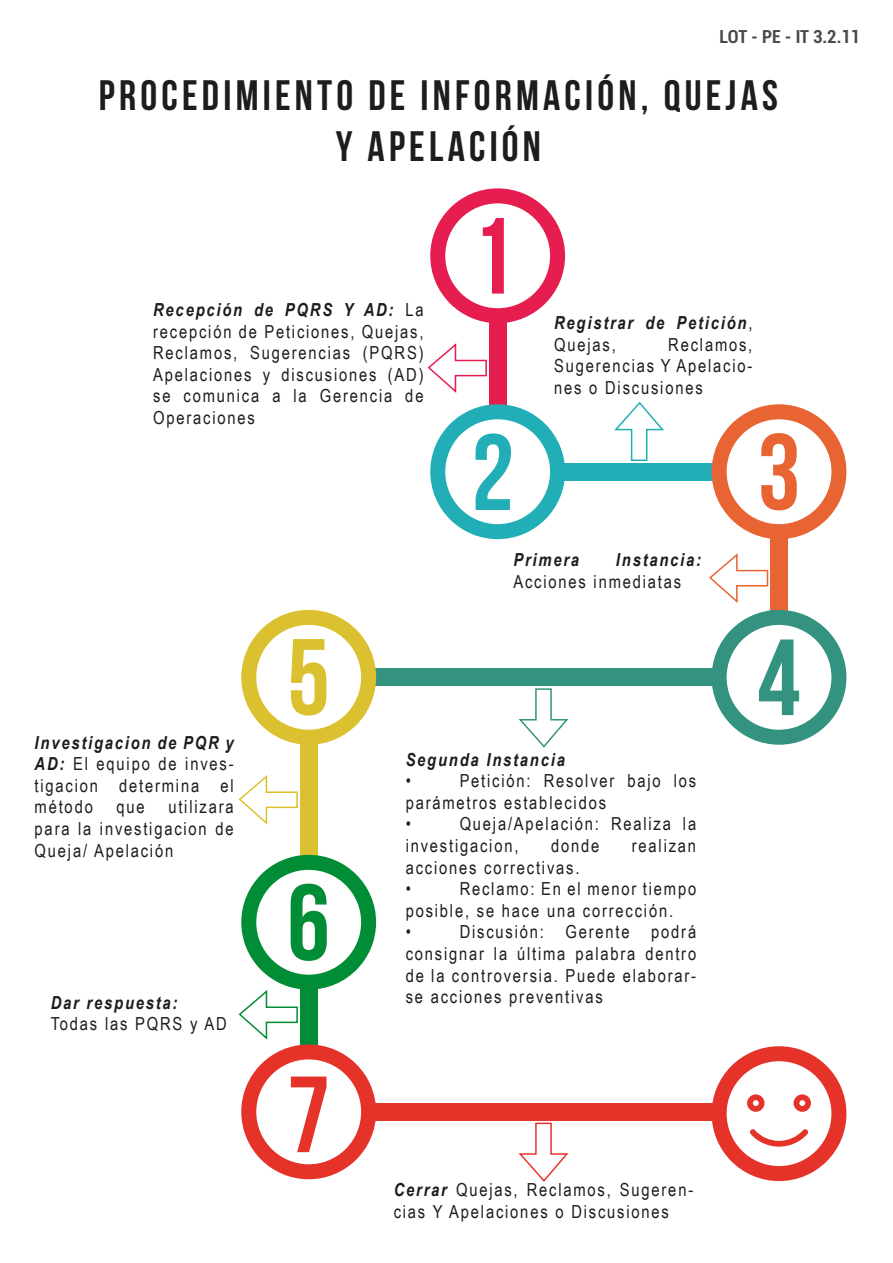
<style>
.page{position:relative;width:893px;height:1263px;background:#fff}
.page>*{position:absolute;margin:0;border:0;box-sizing:border-box;transform-origin:0 0}
.t1{font:700 42.3px/50.8px "Bebas Neue";letter-spacing:.1em;color:#1d1d1b;text-align:center}
.t2{font:18px/21.6px "Arial Narrow";letter-spacing:.1em;color:#1d1d1b;text-align:justify}
.t3{font:italic 700 18px/21.6px "Arial Narrow";letter-spacing:.1em;color:#1d1d1b}
.t4{font:700 condensed 18px "Roboto";letter-spacing:-.015em;color:#494949}
.s1{font-weight:700;font-style:italic}
.s2{font-weight:400;font-style:normal}
</style>
<div class="page">
<svg style="left:427px;top:343px;width:60px;height:50px"></svg>
<svg style="left:430px;top:188px;width:135px;height:135px"></svg>
<div style="left:489px;top:318px;width:17px;height:95px;background:#e51e4f"></div>
<svg style="left:614px;top:401px;width:50px;height:60px"></svg>
<div style="left:554px;top:463px;width:166px;height:17px;background:#21aeb6"></div>
<svg style="left:430px;top:404px;width:135px;height:135px"></svg>
<svg style="left:709px;top:553px;width:60px;height:50px"></svg>
<div style="left:770px;top:532px;width:17px;height:86px;background:#e86533"></div>
<svg style="left:712px;top:404px;width:134px;height:135px"></svg>
<svg style="left:518px;top:688px;width:51px;height:60px"></svg>
<div style="left:367px;top:669px;width:353px;height:17px;background:#349380"></div>
<svg style="left:712px;top:610px;width:134px;height:135px"></svg>
<svg style="left:238px;top:775px;width:60px;height:50px"></svg>
<div style="left:300px;top:738px;width:17px;height:126px;background:#dbc02f"></div>
<svg style="left:241px;top:610px;width:135px;height:135px"></svg>
<svg style="left:518px;top:1122px;width:51px;height:60px"></svg>
<div style="left:367px;top:1103px;width:348px;height:17px;background:#e5332a"></div>
<svg style="left:238px;top:855px;width:138px;height:324px"></svg>
<svg style="left:712px;top:1046px;width:134px;height:135px"></svg>
<p class="t4" style="left:720px;top:24px;width:142px">LOT - PE - IT 3.2.11</p>
<h1 class="t1" style="left:99px;top:69px;width:681px">PROCEDIMIENTO DE INFORMACIÓN, QUEJAS<br>Y APELACIÓN</h1>
<p class="t2" style="left:153px;top:298px;width:272px"><span class="s1">Recepción de PQRS Y AD:</span> La recepción de Peticiones, Quejas, Reclamos, Sugerencias (PQRS)<br>Apelaciones y discusiones (AD) se comunica a la Gerencia de Operaciones</p>
<p class="t3" style="left:554px;top:311px;width:200px">Registrar de Petición<span class="s2">,<br>Quejas,</span></p>
<p class="t2" style="left:554px;top:333px;width:200px;text-indent:114px">Reclamos, Sugerencias Y Apelacio&shy;nes o Discusiones</p>
<p class="t3" style="left:513px;top:548px;width:67px">Primera</p>
<p class="t3" style="left:616px;top:548px;width:87px">Instancia:</p>
<p class="t2" style="left:513px;top:570px;width:169px">Acciones inmediatas</p>
<p class="t2" style="left:35px;top:731px;width:201px"><span class="s1">Investigacion de PQR y AD:</span> El equipo de inves&shy;tigacion determina el método</p>
<p class="t2" style="left:35px;top:796px;width:200px;text-indent:134px">utilizara para la investigacion de Queja/ Apelación</p>
<p class="t2" style="left:117px;top:796px;width:30px">que</p>
<p class="t3" style="left:51px;top:991px;width:128px">Dar respuesta:</p>
<p class="t2" style="left:51px;top:1012px;width:177px">Todas las PQRS y AD</p>
<p class="t3" style="left:406px;top:748px;width:161px">Segunda Instancia</p>
<p class="t2" style="left:406px;top:769px;width:7px">•</p>
<p class="t2" style="left:406px;top:769px;width:292px;text-align:left;text-indent:54px">Petición: Resolver bajo los parámetros establecidos<br>•</p>
<p class="t2" style="left:406px;top:813px;width:292px;text-indent:54px">Queja/Apelación: Realiza la investigacion,</p>
<p class="t2" style="left:551px;top:834px;width:50px">donde</p>
<p class="t2" style="left:632px;top:834px;width:66px">realizan</p>
<p class="t2" style="left:406px;top:856px;width:175px">acciones correctivas. •</p>
<p class="t2" style="left:406px;top:877px;width:292px;text-align:left;text-indent:54px">Reclamo: En el menor tiempo posible, se hace una corrección.<br>•</p>
<p class="t2" style="left:406px;top:921px;width:292px;text-indent:54px">Discusión: Gerente podrá consignar la última palabra dentro de la controversia. Puede elaborar&shy;se acciones preventivas</p>
<p class="t2" style="left:394px;top:1178px;width:301px"><span class="s1">Cerrar</span> Quejas, Reclamos, Sugeren&shy;cias Y Apelaciones o Discusiones</p>
</div>
